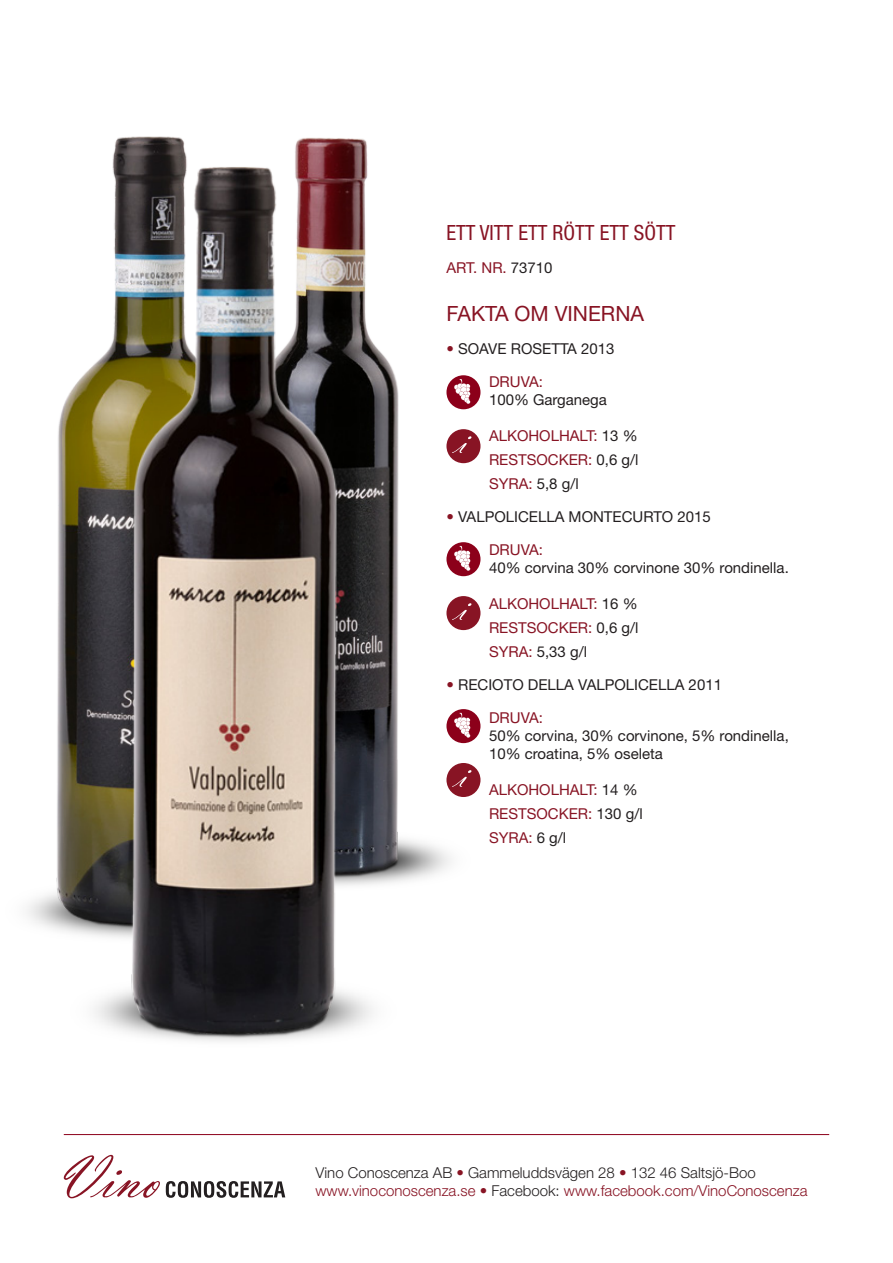
<style>
.page{position:relative;width:893px;height:1263px;background:#fff}
.page>*{position:absolute;margin:0;border:0;box-sizing:border-box;transform-origin:0 0}
.t1{font:condensed 21px "Helvetica Neue LT Std";color:#881424}
.t2{font:21px "Helvetica Neue LT Std";color:#881424}
.t3{font:15px/18px "Helvetica Neue LT Std";color:#231f20}
.t4{font:15px "Helvetica Neue LT Std";color:#881424}
.t5{font:300 15px "Helvetica Neue LT Std";color:#881424}
.t6{font:300 15px "Helvetica Neue LT Std";color:#231f20}
.s1{color:#231f20}
.s2{color:#881424}
</style>
<div class="page">
<img style="left:413px;top:375px;width:68px;height:505px">
<div style="left:446px;top:375px;width:34px;height:34px;background:#8c001a;border-radius:50%"></div>
<svg style="left:454px;top:379px;width:16px;height:25px"></svg>
<div style="left:446px;top:542px;width:34px;height:34px;background:#8c001a;border-radius:50%"></div>
<svg style="left:454px;top:546px;width:16px;height:25px"></svg>
<div style="left:446px;top:709px;width:34px;height:34px;background:#8c001a;border-radius:50%"></div>
<svg style="left:454px;top:713px;width:16px;height:25px"></svg>
<hr style="left:64px;top:1134px;width:765px;height:1px;background:#8c001a">
<svg style="left:64px;top:1155px;width:96px;height:43px"></svg>
<svg style="left:166px;top:1181px;width:119px;height:17px"></svg>
<div style="left:446px;top:429px;width:34px;height:34px;background:#881424;border-radius:50%"></div>
<svg style="left:452px;top:436px;width:19px;height:17px"></svg>
<div style="left:446px;top:596px;width:34px;height:34px;background:#881424;border-radius:50%"></div>
<svg style="left:452px;top:603px;width:19px;height:17px"></svg>
<div style="left:446px;top:763px;width:34px;height:34px;background:#881424;border-radius:50%"></div>
<svg style="left:452px;top:770px;width:19px;height:17px"></svg>
<img style="left:54px;top:136px;width:359px;height:906px">
<p class="t1" style="left:446px;top:220px;width:231px">ETT VITT ETT RÖTT ETT SÖTT</p>
<p class="t4" style="left:446px;top:259px;width:108px">ART. NR. <span class="s1">73710</span></p>
<p class="t2" style="left:446px;top:301px;width:199px">FAKTA OM VINERNA</p>
<p class="t3" style="left:446px;top:339px;width:169px"><span class="s2">•</span> SOAVE ROSETTA 2013</p>
<p class="t4" style="left:489px;top:373px;width:56px">DRUVA:</p>
<p class="t3" style="left:489px;top:390px;width:119px">100% Garganega</p>
<p class="t4" style="left:489px;top:427px;width:150px">ALKOHOLHALT: <span class="s1">13 %</span></p>
<p class="t4" style="left:489px;top:451px;width:151px">RESTSOCKER: <span class="s1">0,6 g/l</span></p>
<p class="t3" style="left:489px;top:474px;width:91px"><span class="s2">SYRA:</span> 5,8 g/l</p>
<p class="t3" style="left:446px;top:507px;width:266px"><span class="s2">•</span> VALPOLICELLA MONTECURTO 2015</p>
<p class="t4" style="left:489px;top:541px;width:56px">DRUVA:</p>
<p class="t3" style="left:489px;top:558px;width:301px">40% corvina 30% corvinone 30% rondinella.</p>
<p class="t4" style="left:489px;top:595px;width:150px">ALKOHOLHALT: <span class="s1">16 %</span></p>
<p class="t4" style="left:489px;top:619px;width:151px">RESTSOCKER: <span class="s1">0,6 g/l</span></p>
<p class="t3" style="left:489px;top:642px;width:100px"><span class="s2">SYRA:</span> 5,33 g/l</p>
<p class="t3" style="left:446px;top:675px;width:277px"><span class="s2">•</span> RECIOTO DELLA VALPOLICELLA 2011</p>
<p class="t4" style="left:489px;top:709px;width:56px">DRUVA:</p>
<p class="t3" style="left:489px;top:726px;width:301px">50% corvina, 30% corvinone, 5% rondinella,<br>10% croatina, 5% oseleta</p>
<p class="t4" style="left:489px;top:781px;width:150px">ALKOHOLHALT: <span class="s1">14 %</span></p>
<p class="t4" style="left:489px;top:805px;width:155px">RESTSOCKER: <span class="s1">130 g/l</span></p>
<p class="t4" style="left:489px;top:829px;width:79px">SYRA: <span class="s1">6 g/l</span></p>
<p class="t6" style="left:315px;top:1163px;width:442px">Vino Conoscenza AB <span class="s2">•</span> Gammeluddsvägen 28 <span class="s2">•</span> 132 46 Saltsjö-Boo</p>
<p class="t5" style="left:315px;top:1181px;width:493px">www.vinoconoscenza.se • <span class="s1">Facebook:</span> www.facebook.com/VinoConoscenza</p>
</div>
